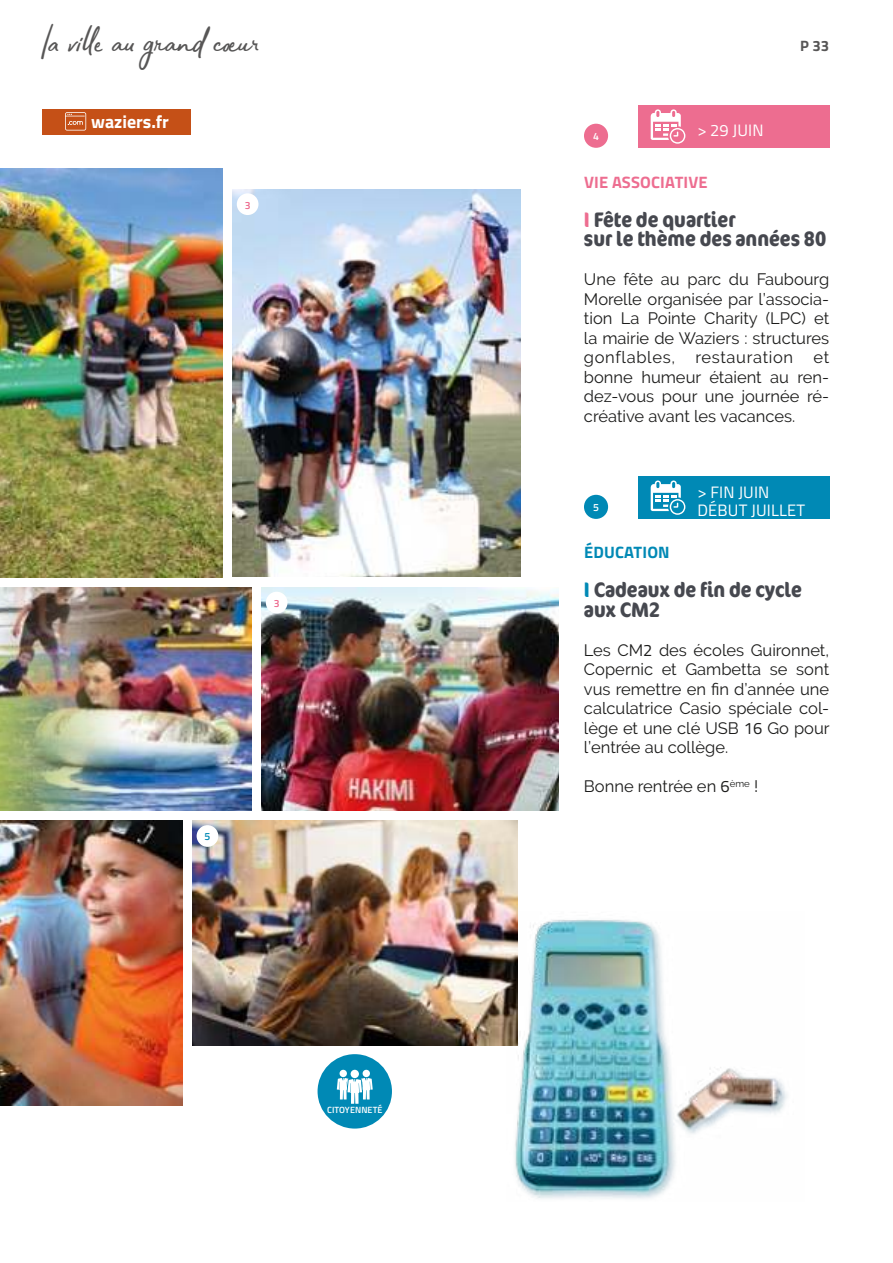
<style>
.page{position:relative;width:893px;height:1263px;background:#fff}
.page>*{position:absolute;margin:0;border:0;box-sizing:border-box;transform-origin:0 0}
.t1{font:40.5px "Bahagia";color:#575656}
.t2{font:700 condensed 21px/19.5px "Cocon Pro";color:#46484f}
.t3{font:700 18px "Titillium Web";color:#fff}
.t4{font:16.5px/19.5px "Raleway";color:#1c1c1b;text-align:justify}
.t5{font:16.5px/18px "Titillium Web";letter-spacing:.01em;color:#fff}
.t6{font:700 16.5px "Titillium Web";letter-spacing:.01em;color:#ed6d90}
.t7{font:700 16.5px "Titillium Web";letter-spacing:.01em;color:#0089b5}
.t8{font:700 15px "Titillium Web";color:#575656}
.t9{font:600 10.5px "Titillium Web";color:#ed6d90}
.t10{font:600 10.5px "Titillium Web";color:#fff}
.t11{font:600 10.5px "Titillium Web";color:#0089b5}
.t12{font:600 9px "Titillium Web";letter-spacing:.01em;color:#fff}
.s1{color:#ed6d90}
.s2{color:#0089b5}
.s3{font-family:"Titillium Web"}
</style>
<div class="page">
<img style="left:129px;top:587px;width:123px;height:224px">
<img style="left:0;top:587px;width:129px;height:224px">
<img style="left:192px;top:821px;width:325px;height:225px">
<img style="left:262px;top:587px;width:296px;height:224px">
<img style="left:0;top:169px;width:222px;height:408px">
<img style="left:0;top:821px;width:182px;height:284px">
<div style="left:266px;top:592px;width:22px;height:21px;background:#fff;border-radius:50%"></div>
<img style="left:233px;top:189px;width:287px;height:388px">
<div style="left:237px;top:193px;width:21px;height:22px;background:#fff;border-radius:50%"></div>
<div style="left:197px;top:825px;width:21px;height:22px;background:#fff;border-radius:50%"></div>
<div style="left:318px;top:1054px;width:74px;height:74px;background:#0089b5;border-radius:50%"></div>
<svg style="left:337px;top:1070px;width:36px;height:34px"></svg>
<div style="left:584px;top:495px;width:24px;height:24px;background:#0089b5;border-radius:50%"></div>
<div style="left:638px;top:476px;width:191px;height:43px;background:#0089b5"></div>
<svg style="left:651px;top:480px;width:34px;height:35px"></svg>
<div style="left:584px;top:124px;width:24px;height:24px;background:#ed6d90;border-radius:50%"></div>
<div style="left:638px;top:105px;width:191px;height:43px;background:#ed6d90"></div>
<svg style="left:651px;top:109px;width:34px;height:35px"></svg>
<div style="left:43px;top:109px;width:148px;height:26px;background:#c55017"></div>
<svg style="left:65px;top:112px;width:21px;height:19px"></svg>
<img style="left:506px;top:912px;width:281px;height:287px">
<h1 class="t1" style="left:43px;top:13px;width:218px">la ville au grand coeur</h1>
<p class="t3" style="left:91px;top:111px;width:79px">waziers.fr</p>
<p class="t9" style="left:245px;top:199px;width:7px">3</p>
<p class="t9" style="left:274px;top:597px;width:7px">3</p>
<p class="t11" style="left:205px;top:830px;width:7px">5</p>
<p class="t12" style="left:327px;top:1105px;width:57px">CITOYENNETÉ</p>
<p class="t8" style="left:800px;top:37px;width:30px">P 33</p>
<p class="t5" style="left:697px;top:121px;width:68px">&gt; 29 JUIN</p>
<p class="t10" style="left:593px;top:130px;width:7px">4</p>
<p class="t6" style="left:584px;top:172px;width:125px">VIE ASSOCIATIVE</p>
<p class="t2" style="left:584px;top:211px;width:244px"><span class="s1">I</span> Fête de quartier<br>sur le thème des années 80</p>
<p class="t4" style="left:584px;top:269px;width:247px">Une fête au parc du Faubourg Morelle organisée par l’associa&shy;tion La Pointe Charity (LPC) et la mairie de Waziers : structures gonflables, restauration et bonne humeur étaient au ren&shy;dez-vous pour une journée ré&shy;créative avant les vacances.</p>
<p class="t5" style="left:697px;top:483px;width:109px">&gt; FIN JUIN<br>DÉBUT JUILLET</p>
<p class="t10" style="left:593px;top:501px;width:7px">5</p>
<p class="t7" style="left:584px;top:542px;width:87px">ÉDUCATION</p>
<p class="t2" style="left:584px;top:581px;width:219px"><span class="s2">I</span> Cadeaux de fin de cycle aux CM2</p>
<p class="t4" style="left:584px;top:640px;width:247px">Les CM<span class="s3">2</span> des écoles Guironnet, Copernic et Gambetta se sont vus remettre en fin d’année une calculatrice Casio spéciale col&shy;lège et une clé USB <span class="s3">16</span> Go pour l’entrée au collège.</p>
<p class="t4" style="left:584px;top:777px;width:176px">Bonne rentrée en <span class="s3">6</span><sup>ème</sup> !</p>
</div>
